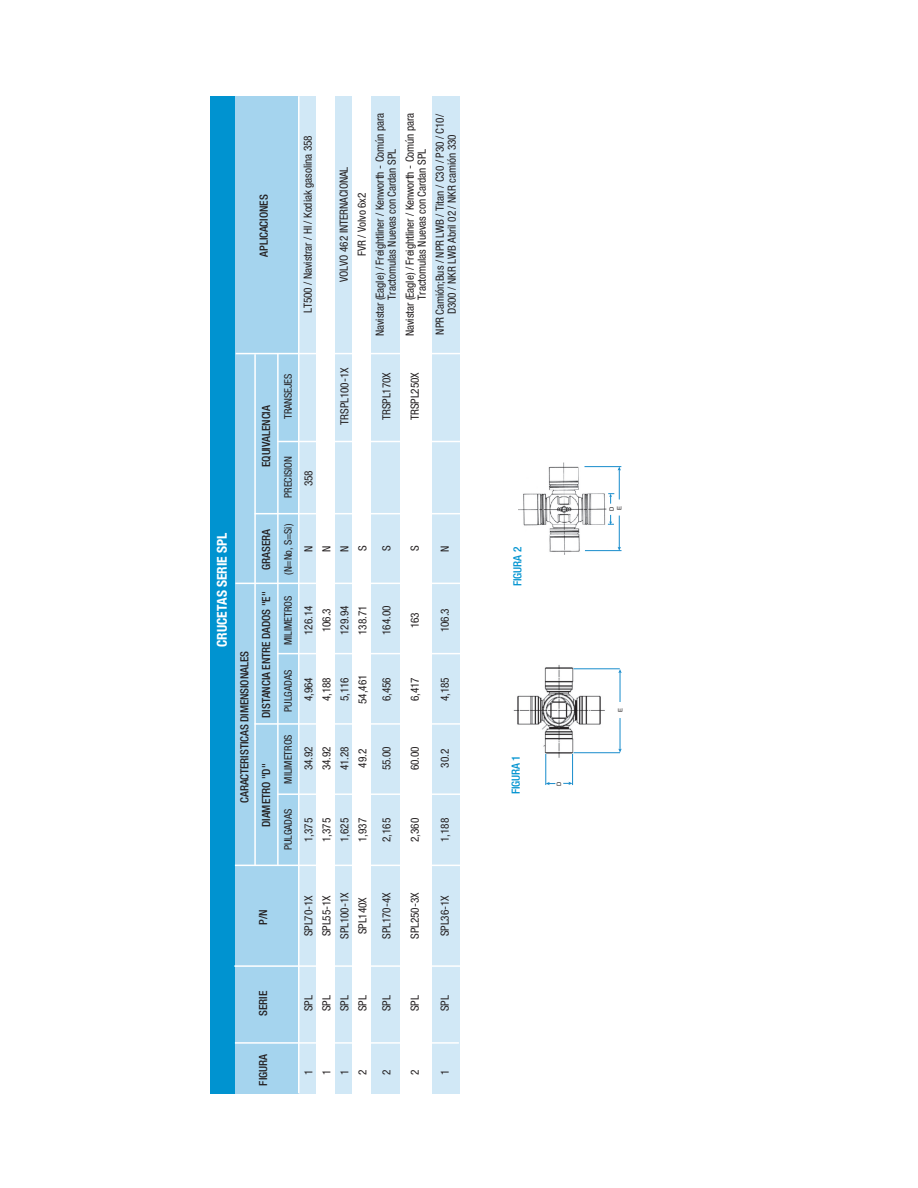
<style>
.page{position:relative;width:918px;height:1188px;background:#fff}
.page>*{position:absolute;margin:0;border:0;box-sizing:border-box;transform-origin:0 0}
.t1{font:700 condensed 13.5px "Helvetica Neue";color:#fff}
.t2{font:condensed 11.25px/18px "Helvetica Neue LT Pro";letter-spacing:-.01em;color:#231f20;text-align:center}
.t3{font:500 condensed 11.25px "Helvetica Neue";letter-spacing:-.01em;color:#231f20}
.t4{font:500 condensed 11.25px "Helvetica Neue";letter-spacing:-.01em;color:#0093d0}
.t5{font:condensed 10.5px "Helvetica Neue LT Pro";letter-spacing:-.01em;color:#231f20}
.t6{font:6px/7.8px "Arial";color:#231f20}
</style>
<div class="page">
<img style="left:518px;top:462px;width:90px;height:93px">
<hr style="left:585px;top:550px;width:37px;height:1px;background:#188ccc">
<hr style="left:584px;top:466px;width:37px;height:1px;background:#188ccc">
<hr style="left:619px;top:516px;width:1px;height:32px;background:#188ccc">
<hr style="left:619px;top:469px;width:1px;height:30px;background:#188ccc">
<svg style="left:608px;top:515px;width:6px;height:10px"></svg>
<svg style="left:608px;top:493px;width:6px;height:11px"></svg>
<div style="left:210px;top:96px;width:26px;height:998px;background:#0093d0"></div>
<div style="left:235px;top:96px;width:70px;height:998px;background:#a5d4ee"></div>
<div style="left:299px;top:96px;width:160px;height:998px;background:#d1e8f6"></div>
<hr style="left:298px;top:96px;width:2px;height:997px;background:#fff">
<hr style="left:254px;top:354px;width:2px;height:512px;background:#fff">
<hr style="left:277px;top:353px;width:2px;height:512px;background:#fff">
<hr style="left:235px;top:1042px;width:224px;height:2px;background:#fff">
<hr style="left:234px;top:965px;width:227px;height:2px;background:#fff">
<hr style="left:235px;top:865px;width:226px;height:1px;background:#fff">
<hr style="left:277px;top:793px;width:183px;height:2px;background:#fff">
<hr style="left:277px;top:653px;width:185px;height:1px;background:#fff">
<hr style="left:277px;top:441px;width:185px;height:1px;background:#fff">
<hr style="left:255px;top:723px;width:208px;height:2px;background:#fff">
<hr style="left:235px;top:583px;width:226px;height:1px;background:#fff">
<hr style="left:255px;top:513px;width:208px;height:1px;background:#fff">
<hr style="left:236px;top:353px;width:224px;height:1px;background:#fff">
<div style="left:317px;top:96px;width:18px;height:998px;background:#fff"></div>
<div style="left:353px;top:96px;width:18px;height:998px;background:#fff"></div>
<div style="left:400px;top:96px;width:31px;height:998px;background:#fff"></div>
<img style="left:513px;top:665px;width:93px;height:94px">
<hr style="left:574px;top:752px;width:46px;height:1px;background:#188ccc">
<hr style="left:573px;top:668px;width:47px;height:1px;background:#188ccc">
<hr style="left:620px;top:718px;width:1px;height:32px;background:#188ccc">
<hr style="left:620px;top:672px;width:1px;height:30px;background:#188ccc">
<svg style="left:618px;top:669px;width:4px;height:4px"></svg>
<svg style="left:563px;top:782px;width:9px;height:3px"></svg>
<svg style="left:546px;top:782px;width:9px;height:3px"></svg>
<hr style="left:545px;top:754px;width:1px;height:31px;background:#188ccc">
<hr style="left:572px;top:754px;width:1px;height:31px;background:#188ccc">
<p class="t1" style="left:214px;top:647px;width:116px;rotate:-90deg">CRUCETAS SERIE SPL</p>
<p class="t3" style="left:257px;top:257px;width:63px;rotate:-90deg">APLICACIONES</p>
<p class="t3" style="left:260px;top:467px;width:63px;rotate:-90deg">EQUIVALENCIA</p>
<p class="t3" style="left:238px;top:803px;width:153px;rotate:-90deg">CARACTERISTICAS DIMENSIONALES</p>
<p class="t3" style="left:260px;top:570px;width:42px;rotate:-90deg">GRASERA</p>
<p class="t3" style="left:260px;top:718px;width:128px;rotate:-90deg">DISTANCIA ENTRE DADOS "E"</p>
<p class="t3" style="left:260px;top:827px;width:65px;rotate:-90deg">DIAMETRO "D"</p>
<p class="t2" style="left:299px;top:313px;width:179px;rotate:-90deg">LT500 / Navistrar / HI / Kodiak gasolina 358</p>
<p class="t5" style="left:282px;top:419px;width:47px;rotate:-90deg">TRANSEJES</p>
<p class="t2" style="left:335px;top:336px;width:225px;rotate:-90deg">VOLVO 462 INTERNACIONAL<br>FVR / Volvo 6x2<br>Navistar (Eagle) / Freightliner / Kenworth - Común para</p>
<p class="t2" style="left:383px;top:336px;width:225px;rotate:-90deg">Tractomulas Nuevas con Cardan SPL<br>Navistar (Eagle) / Freightliner / Kenworth - Común para</p>
<p class="t2" style="left:413px;top:335px;width:222px;rotate:-90deg">Tractomulas Nuevas con Cardan SPL<br>NPR Camión;Bus / NPR LWB / Titan / C30 / P30 / C10/</p>
<p class="t2" style="left:443px;top:314px;width:182px;rotate:-90deg">D300 / NKR LWB Abril 02 / NKR camión 330</p>
<p class="t2" style="left:335px;top:425px;width:59px;rotate:-90deg">TRSPL100-1X</p>
<p class="t2" style="left:377px;top:420px;width:49px;rotate:-90deg">TRSPL170X</p>
<p class="t2" style="left:406px;top:420px;width:49px;rotate:-90deg">TRSPL250X</p>
<p class="t5" style="left:282px;top:498px;width:43px;rotate:-90deg">PRECISION</p>
<p class="t2" style="left:299px;top:486px;width:18px;rotate:-90deg">358</p>
<p class="t5" style="left:282px;top:575px;width:52px;rotate:-90deg">(N=No, S=Si)</p>
<p class="t5" style="left:282px;top:645px;width:51px;rotate:-90deg">MILIMETROS</p>
<p class="t5" style="left:282px;top:712px;width:43px;rotate:-90deg">PULGADAS</p>
<p class="t5" style="left:282px;top:784px;width:51px;rotate:-90deg">MILIMETROS</p>
<p class="t5" style="left:282px;top:850px;width:43px;rotate:-90deg">PULGADAS</p>
<p class="t2" style="left:299px;top:552px;width:8px;rotate:-90deg">N</p>
<p class="t2" style="left:317px;top:552px;width:8px;rotate:-90deg">N</p>
<p class="t2" style="left:335px;top:552px;width:8px;rotate:-90deg">N</p>
<p class="t2" style="left:353px;top:551px;width:7px;rotate:-90deg">S</p>
<p class="t2" style="left:299px;top:635px;width:31px;rotate:-90deg">126.14</p>
<p class="t2" style="left:317px;top:632px;width:25px;rotate:-90deg">106.3</p>
<p class="t2" style="left:335px;top:635px;width:31px;rotate:-90deg">129.94</p>
<p class="t2" style="left:353px;top:635px;width:31px;rotate:-90deg">138.71</p>
<p class="t2" style="left:299px;top:701px;width:25px;rotate:-90deg">4,964</p>
<p class="t2" style="left:317px;top:701px;width:25px;rotate:-90deg">4,188</p>
<p class="t2" style="left:335px;top:701px;width:25px;rotate:-90deg">5,116</p>
<p class="t2" style="left:353px;top:704px;width:31px;rotate:-90deg">54,461</p>
<p class="t2" style="left:299px;top:770px;width:25px;rotate:-90deg">34.92</p>
<p class="t2" style="left:317px;top:770px;width:25px;rotate:-90deg">34.92</p>
<p class="t2" style="left:335px;top:770px;width:25px;rotate:-90deg">41.28</p>
<p class="t2" style="left:353px;top:768px;width:20px;rotate:-90deg">49.2</p>
<p class="t2" style="left:299px;top:842px;width:25px;rotate:-90deg">1,375</p>
<p class="t2" style="left:317px;top:842px;width:25px;rotate:-90deg">1,375</p>
<p class="t2" style="left:335px;top:842px;width:25px;rotate:-90deg">1,625</p>
<p class="t2" style="left:353px;top:842px;width:25px;rotate:-90deg">1,937</p>
<p class="t2" style="left:377px;top:551px;width:7px;rotate:-90deg">S</p>
<p class="t2" style="left:377px;top:635px;width:31px;rotate:-90deg">164.00</p>
<p class="t2" style="left:377px;top:701px;width:25px;rotate:-90deg">6,456</p>
<p class="t2" style="left:377px;top:770px;width:25px;rotate:-90deg">55.00</p>
<p class="t2" style="left:377px;top:842px;width:25px;rotate:-90deg">2,165</p>
<p class="t2" style="left:406px;top:551px;width:7px;rotate:-90deg">S</p>
<p class="t2" style="left:406px;top:628px;width:18px;rotate:-90deg">163</p>
<p class="t2" style="left:406px;top:701px;width:25px;rotate:-90deg">6,417</p>
<p class="t2" style="left:406px;top:770px;width:25px;rotate:-90deg">60.00</p>
<p class="t2" style="left:406px;top:842px;width:25px;rotate:-90deg">2,360</p>
<p class="t2" style="left:436px;top:552px;width:8px;rotate:-90deg">N</p>
<p class="t2" style="left:436px;top:632px;width:25px;rotate:-90deg">106.3</p>
<p class="t2" style="left:436px;top:701px;width:25px;rotate:-90deg">4,185</p>
<p class="t2" style="left:436px;top:768px;width:20px;rotate:-90deg">30.2</p>
<p class="t2" style="left:436px;top:842px;width:25px;rotate:-90deg">1,188</p>
<p class="t3" style="left:257px;top:925px;width:17px;rotate:-90deg">P/N</p>
<p class="t2" style="left:299px;top:936px;width:42px;rotate:-90deg">SPL70-1X</p>
<p class="t2" style="left:317px;top:936px;width:42px;rotate:-90deg">SPL55-1X</p>
<p class="t2" style="left:335px;top:939px;width:48px;rotate:-90deg">SPL100-1X</p>
<p class="t2" style="left:353px;top:934px;width:39px;rotate:-90deg">SPL140X</p>
<p class="t2" style="left:377px;top:939px;width:48px;rotate:-90deg">SPL170-4X</p>
<p class="t2" style="left:406px;top:939px;width:48px;rotate:-90deg">SPL250-3X</p>
<p class="t2" style="left:436px;top:936px;width:42px;rotate:-90deg">SPL36-1X</p>
<p class="t3" style="left:257px;top:1016px;width:26px;rotate:-90deg">SERIE</p>
<p class="t3" style="left:257px;top:1086px;width:33px;rotate:-90deg">FIGURA</p>
<p class="t2" style="left:299px;top:1011px;width:17px;rotate:-90deg">SPL</p>
<p class="t2" style="left:317px;top:1011px;width:17px;rotate:-90deg">SPL</p>
<p class="t2" style="left:335px;top:1011px;width:17px;rotate:-90deg">SPL</p>
<p class="t2" style="left:353px;top:1011px;width:17px;rotate:-90deg">SPL</p>
<p class="t2" style="left:377px;top:1011px;width:17px;rotate:-90deg">SPL</p>
<p class="t2" style="left:406px;top:1011px;width:17px;rotate:-90deg">SPL</p>
<p class="t2" style="left:436px;top:1011px;width:17px;rotate:-90deg">SPL</p>
<p class="t2" style="left:299px;top:1075px;width:7px;rotate:-90deg">1</p>
<p class="t2" style="left:317px;top:1075px;width:7px;rotate:-90deg">1</p>
<p class="t2" style="left:335px;top:1075px;width:7px;rotate:-90deg">1</p>
<p class="t2" style="left:353px;top:1075px;width:7px;rotate:-90deg">2</p>
<p class="t2" style="left:377px;top:1075px;width:7px;rotate:-90deg">2</p>
<p class="t2" style="left:406px;top:1075px;width:7px;rotate:-90deg">2</p>
<p class="t2" style="left:436px;top:1075px;width:7px;rotate:-90deg">1</p>
<p class="t4" style="left:511px;top:586px;width:41px;rotate:-90deg">FIGURA 2</p>
<p class="t6" style="left:608px;top:511px;width:6px;rotate:-90deg">D<br>E</p>
<p class="t4" style="left:509px;top:794px;width:41px;rotate:-90deg">FIGURA 1</p>
<p class="t6" style="left:555px;top:786px;width:6px;rotate:-90deg">D</p>
<p class="t6" style="left:617px;top:712px;width:6px;rotate:-90deg">E</p>
</div>
